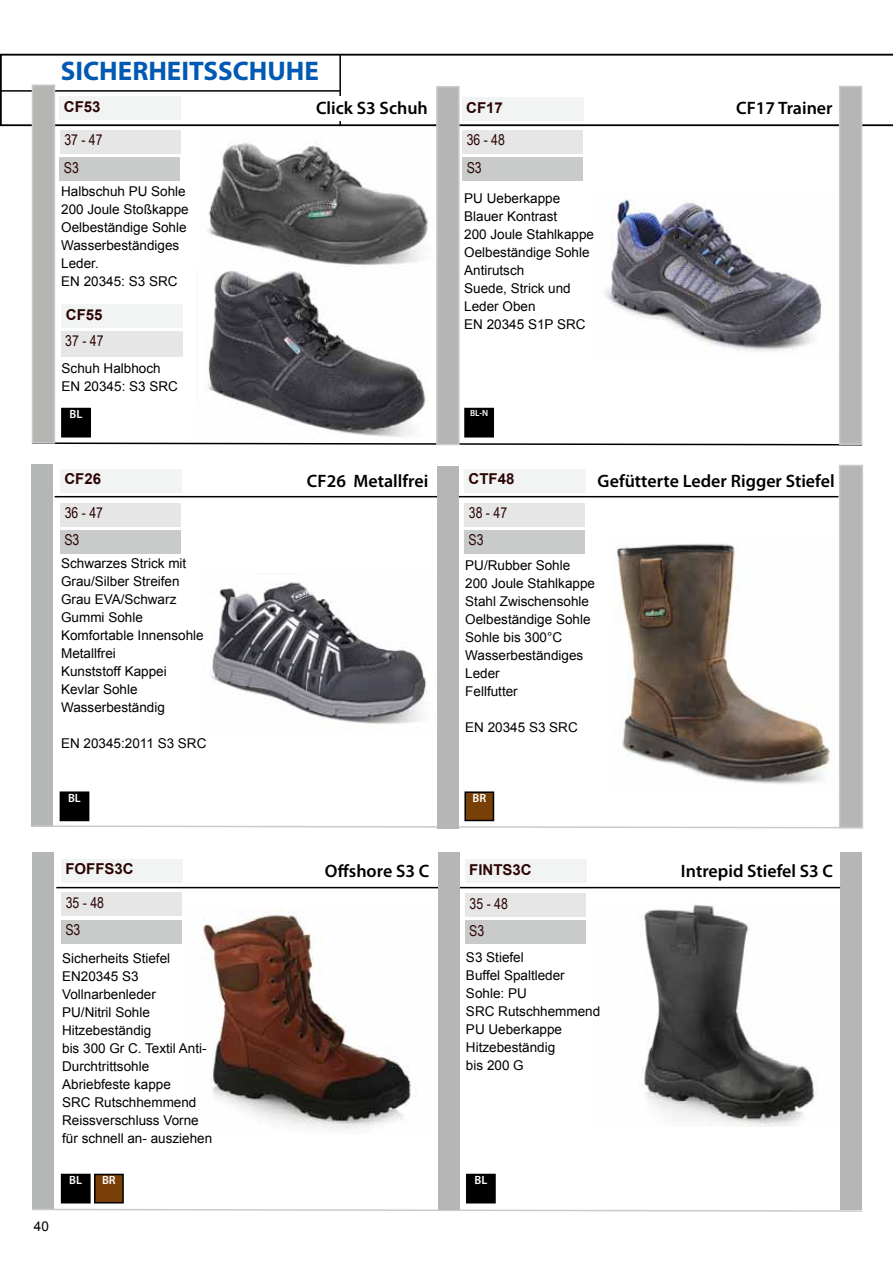
<style>
.page{position:relative;width:893px;height:1263px;background:#fff}
.page>*{position:absolute;margin:0;border:0;box-sizing:border-box;transform-origin:0 0}
.t1{font:700 27px "Myriad Pro";color:#0059b2}
.t2{font:600 18px "Myriad Pro";color:#000}
.t3{font:15px/27.3px "Arial Narrow";color:#2a0504}
.t4{font:700 15px "Arial";color:#2a0504}
.t5{font:13.5px/18px "Arial";color:#000005}
.t6{font:600 12px "Myriad Pro";color:#fff}
.t7{font:600 9px "Myriad Pro";color:#fff}
</style>
<div class="page">
<svg style="left:0;top:54px;width:893px;height:72px"></svg>
<div style="left:32px;top:852px;width:22px;height:358px;background:#b5b6b6"></div>
<div style="left:61px;top:859px;width:121px;height:23px;background:#f2f3f3"></div>
<div style="left:62px;top:893px;width:120px;height:23px;background:#e6e6e7"></div>
<div style="left:61px;top:920px;width:120px;height:23px;background:#c9caca"></div>
<div style="left:465px;top:860px;width:121px;height:23px;background:#f2f3f3"></div>
<div style="left:465px;top:893px;width:121px;height:24px;background:#e6e6e7"></div>
<div style="left:465px;top:921px;width:120px;height:23px;background:#c9caca"></div>
<svg style="left:31px;top:442px;width:832px;height:4px"></svg>
<div style="left:32px;top:84px;width:23px;height:360px;background:#b5b5b3;border:2px solid #c9caca"></div>
<div style="left:185px;top:96px;width:243px;height:25px;background:#fff"></div>
<div style="left:31px;top:464px;width:22px;height:362px;background:#b5b6b6"></div>
<div style="left:839px;top:86px;width:23px;height:359px;background:#b5b6b6;border:2px solid #c9caca"></div>
<div style="left:839px;top:465px;width:24px;height:363px;background:#b5b6b6;border:2px solid #c9caca"></div>
<div style="left:840px;top:852px;width:22px;height:358px;background:#b5b6b6"></div>
<svg style="left:31px;top:825px;width:833px;height:4px"></svg>
<hr style="left:55px;top:496px;width:783px;height:1px;background:#000">
<div style="left:465px;top:792px;width:28px;height:28px;background:#784006"></div>
<div style="left:464px;top:791px;width:30px;height:30px;border:2px solid #000"></div>
<div style="left:60px;top:96px;width:121px;height:24px;background:#f2f3f3"></div>
<div style="left:60px;top:130px;width:120px;height:24px;background:#e6e6e7"></div>
<div style="left:60px;top:157px;width:120px;height:24px;background:#c9caca"></div>
<div style="left:462px;top:97px;width:121px;height:24px;background:#f2f3f3"></div>
<div style="left:462px;top:130px;width:121px;height:24px;background:#e6e6e7"></div>
<div style="left:462px;top:157px;width:121px;height:24px;background:#c9caca"></div>
<div style="left:60px;top:469px;width:121px;height:23px;background:#f2f3f3"></div>
<div style="left:61px;top:503px;width:120px;height:23px;background:#e6e6e7"></div>
<div style="left:60px;top:530px;width:120px;height:23px;background:#c9caca"></div>
<div style="left:464px;top:469px;width:121px;height:23px;background:#f2f3f3"></div>
<div style="left:465px;top:503px;width:120px;height:23px;background:#e6e6e7"></div>
<div style="left:464px;top:530px;width:121px;height:23px;background:#c9caca"></div>
<hr style="left:56px;top:887px;width:784px;height:1px;background:#000">
<img style="left:642px;top:904px;width:173px;height:222px">
<img style="left:201px;top:908px;width:215px;height:222px">
<div style="left:436px;top:86px;width:24px;height:359px;background:#b5b5b3;border:2px solid #c9caca"></div>
<div style="left:62px;top:408px;width:28px;height:29px;background:#000"></div>
<div style="left:61px;top:408px;width:30px;height:29px;border:2px solid #000"></div>
<div style="left:465px;top:408px;width:28px;height:29px;background:#000"></div>
<div style="left:464px;top:408px;width:30px;height:29px;border:2px solid #000"></div>
<div style="left:60px;top:792px;width:29px;height:28px;background:#000"></div>
<div style="left:60px;top:791px;width:29px;height:30px;border:2px solid #000"></div>
<div style="left:95px;top:1174px;width:28px;height:29px;background:#784006"></div>
<div style="left:94px;top:1174px;width:30px;height:29px;border:2px solid #000"></div>
<div style="left:62px;top:1174px;width:28px;height:29px;background:#000"></div>
<div style="left:61px;top:1174px;width:30px;height:29px;border:2px solid #000"></div>
<svg style="left:31px;top:1208px;width:831px;height:4px"></svg>
<div style="left:467px;top:1174px;width:28px;height:29px;background:#000"></div>
<div style="left:466px;top:1174px;width:30px;height:29px;border:2px solid #000"></div>
<img style="left:207px;top:141px;width:221px;height:131px">
<div style="left:62px;top:305px;width:121px;height:23px;background:#f2f3f3"></div>
<img style="left:206px;top:272px;width:222px;height:165px">
<div style="left:61px;top:331px;width:122px;height:26px;background:#e6e6e7"></div>
<img style="left:604px;top:199px;width:218px;height:153px">
<img style="left:211px;top:582px;width:216px;height:145px">
<img style="left:613px;top:544px;width:218px;height:240px">
<div style="left:437px;top:466px;width:22px;height:362px;background:#b5b6b6"></div>
<div style="left:438px;top:852px;width:22px;height:357px;background:#b5b6b6"></div>
<h1 class="t1" style="left:61px;top:53px;width:259px">SICHERHEITSSCHUHE</h1>
<p class="t4" style="left:64px;top:96px;width:38px">CF53</p>
<p class="t3" style="left:64px;top:126px;width:40px">37 - 47<br>S3</p>
<h2 class="t2" style="left:316px;top:97px;width:113px">Click S3 Schuh</h2>
<p class="t4" style="left:466px;top:97px;width:38px">CF17</p>
<p class="t3" style="left:467px;top:126px;width:40px">36 - 48<br>S3</p>
<p class="t5" style="left:61px;top:182px;width:129px">Halbschuh PU Sohle<br>200 Joule Stoßkappe<br>Oelbeständige Sohle<br>Wasserbeständiges<br>Leder.<br>EN 20345: S3 SRC</p>
<p class="t5" style="left:464px;top:190px;width:131px">PU Ueberkappe<br>Blauer Kontrast<br>200 Joule Stahlkappe<br>Oelbeständige Sohle<br>Antirutsch<br>Suede, Strick und<br>Leder Oben<br>EN 20345 S1P SRC</p>
<p class="t4" style="left:66px;top:304px;width:38px">CF55</p>
<p class="t3" style="left:65px;top:327px;width:40px">37 - 47</p>
<p class="t5" style="left:62px;top:359px;width:118px">Schuh Halbhoch<br>EN 20345: S3 SRC</p>
<p class="t6" style="left:70px;top:407px;width:14px">BL</p>
<p class="t7" style="left:470px;top:407px;width:20px">BL-N</p>
<h2 class="t2" style="left:736px;top:97px;width:98px">CF17 Trainer</h2>
<p class="t4" style="left:64px;top:469px;width:38px">CF26</p>
<h2 class="t2" style="left:307px;top:469px;width:123px">CF26 Metallfrei</h2>
<p class="t3" style="left:64px;top:498px;width:40px">36 - 47<br>S3</p>
<p class="t5" style="left:61px;top:555px;width:144px">Schwarzes Strick mit<br>Grau/Silber Streifen<br>Grau EVA/Schwarz<br>Gummi Sohle<br>Komfortable Innensohle<br>Metallfrei<br>Kunststoff Kappei<br>Kevlar Sohle<br>Wasserbeständig</p>
<p class="t5" style="left:61px;top:735px;width:147px">EN 20345:2011 S3 SRC</p>
<p class="t6" style="left:68px;top:790px;width:14px">BL</p>
<p class="t4" style="left:468px;top:469px;width:47px">CTF48</p>
<h2 class="t2" style="left:598px;top:469px;width:239px">Gefütterte Leder Rigger Stiefel</h2>
<p class="t3" style="left:468px;top:498px;width:40px">38 - 47<br>S3</p>
<p class="t5" style="left:465px;top:556px;width:131px">PU/Rubber Sohle<br>200 Joule Stahlkappe<br>Stahl Zwischensohle<br>Oelbeständige Sohle<br>Sohle bis 300°C<br>Wasserbeständiges<br>Leder<br>Fellfutter</p>
<p class="t5" style="left:465px;top:718px;width:114px">EN 20345 S3 SRC</p>
<p class="t6" style="left:472px;top:790px;width:15px">BR</p>
<p class="t4" style="left:65px;top:859px;width:70px">FOFFS3C</p>
<h2 class="t2" style="left:325px;top:859px;width:106px">Offshore S3 C</h2>
<p class="t3" style="left:65px;top:888px;width:40px">35 - 48<br>S3</p>
<p class="t5" style="left:62px;top:949px;width:152px">Sicherheits Stiefel<br>EN20345 S3<br>Vollnarbenleder<br>PU/Nitril Sohle<br>Hitzebeständig<br>bis 300 Gr C. Textil Anti-<br>Durchtrittsohle<br>Abriebfeste kappe<br>SRC Rutschhemmend<br>Reissverschluss Vorne für schnell an- ausziehen</p>
<p class="t4" style="left:469px;top:859px;width:64px">FINTS3C</p>
<h2 class="t2" style="left:681px;top:860px;width:154px">Intrepid Stiefel S3 C</h2>
<p class="t3" style="left:469px;top:889px;width:40px">35 - 48<br>S3</p>
<p class="t5" style="left:466px;top:948px;width:136px">S3 Stiefel<br>Buffel Spaltleder<br>Sohle: PU<br>SRC Rutschhemmend<br>PU Ueberkappe<br>Hitzebeständig<br>bis 200 G</p>
<p class="t6" style="left:69px;top:1172px;width:14px">BL</p>
<p class="t6" style="left:102px;top:1172px;width:15px">BR</p>
<p class="t6" style="left:474px;top:1172px;width:14px">BL</p>
<p class="t5" style="left:34px;top:1217px;width:17px">40</p>
</div>
